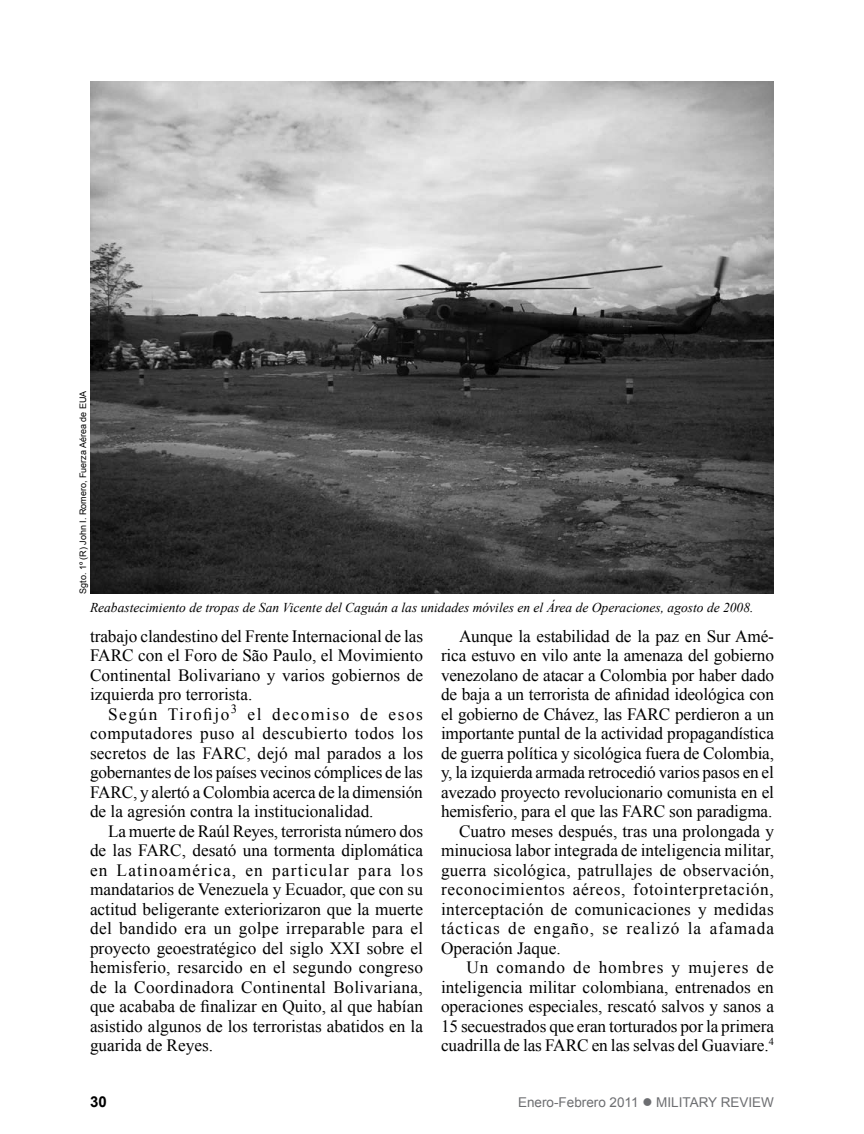
<style>
.page{position:relative;width:864px;height:1134px;background:#fff}
.page>*{position:absolute;margin:0;border:0;box-sizing:border-box;transform-origin:0 0}
.Body_Text{font:17.25px/19.5px "Times New Roman";color:#000;text-align:justify}
.t1{font:700 15px "Arial";color:#000}
.Cutlines{font:italic 13.5px "Times New Roman";color:#000}
.t2{font:13.5px "Arial";color:#6d6e71}
.Photocredits{font:9px "Arial";color:#000}
</style>
<div class="page">
<img style="left:90px;top:81px;width:684px;height:513px">
<p class="Photocredits" style="left:77px;top:594px;width:205px;rotate:-90deg">Sgto. 1º (R) John I. Romero, Fuerza Aérea de EUA</p>
<p class="Cutlines" style="left:90px;top:599px;width:665px">Reabastecimiento de tropas de San Vicente del Caguán a las unidades móviles en el Área de Operaciones, agosto de 2008.</p>
<p class="Body_Text" style="left:90px;top:626px;width:335px">trabajo clandestino del Frente Internacional de las FARC con el Foro de São Paulo, el Movimiento Continental Bolivariano y varios gobiernos de izquierda pro terrorista.</p>
<p class="Body_Text" style="left:90px;top:704px;width:335px;text-indent:18px">Según Tirofijo<sup>3</sup> el decomiso de esos computadores puso al descubierto todos los secretos de las FARC, dejó mal parados a los gobernantes de los países vecinos cómplices de las FARC, y alertó a Colombia acerca de la dimensión de la agresión contra la institucionalidad.</p>
<p class="Body_Text" style="left:90px;top:821px;width:335px;text-indent:18px">La muerte de Raúl Reyes, terrorista número dos de las FARC, desató una tormenta diplomática en Latinoamérica, en particular para los mandatarios de Venezuela y Ecuador, que con su actitud beligerante exteriorizaron que la muerte del bandido era un golpe irreparable para el proyecto geoestratégico del siglo XXI sobre el hemisferio, resarcido en el segundo congreso de la Coordinadora Continental Bolivariana, que acababa de finalizar en Quito, al que habían asistido algunos de los terroristas abatidos en la guarida de Reyes.</p>
<p class="Body_Text" style="left:441px;top:626px;width:335px;text-indent:18px">Aunque la estabilidad de la paz en Sur Amé&shy;rica estuvo en vilo ante la amenaza del gobierno venezolano de atacar a Colombia por haber dado de baja a un terrorista de afinidad ideológica con el gobierno de Chávez, las FARC perdieron a un importante puntal de la actividad propagandística de guerra política y sicológica fuera de Colombia, y, la izquierda armada retrocedió varios pasos en el avezado proyecto revolucionario comunista en el hemisferio, para el que las FARC son paradigma.</p>
<p class="Body_Text" style="left:441px;top:821px;width:335px;text-indent:18px">Cuatro meses después, tras una prolongada y minuciosa labor integrada de inteligencia militar, guerra sicológica, patrullajes de observación, reconocimientos aéreos, fotointerpretación, interceptación de comunicaciones y medidas tácticas de engaño, se realizó la afamada Operación Jaque.</p>
<p class="Body_Text" style="left:441px;top:958px;width:335px;text-indent:25px">Un comando de hombres y mujeres de inteligencia militar colombiana, entrenados en operaciones especiales, rescató salvos y sanos a 15 secuestrados que eran torturados por la primera cuadrilla de las FARC en las selvas del Guaviare.<sup>4</sup></p>
<p class="t1" style="left:90px;top:1092px;width:18px">30</p>
<p class="t2" style="left:518px;top:1093px;width:257px">Enero-Febrero 2011 ● MILITARY REVIEW</p>
</div>
